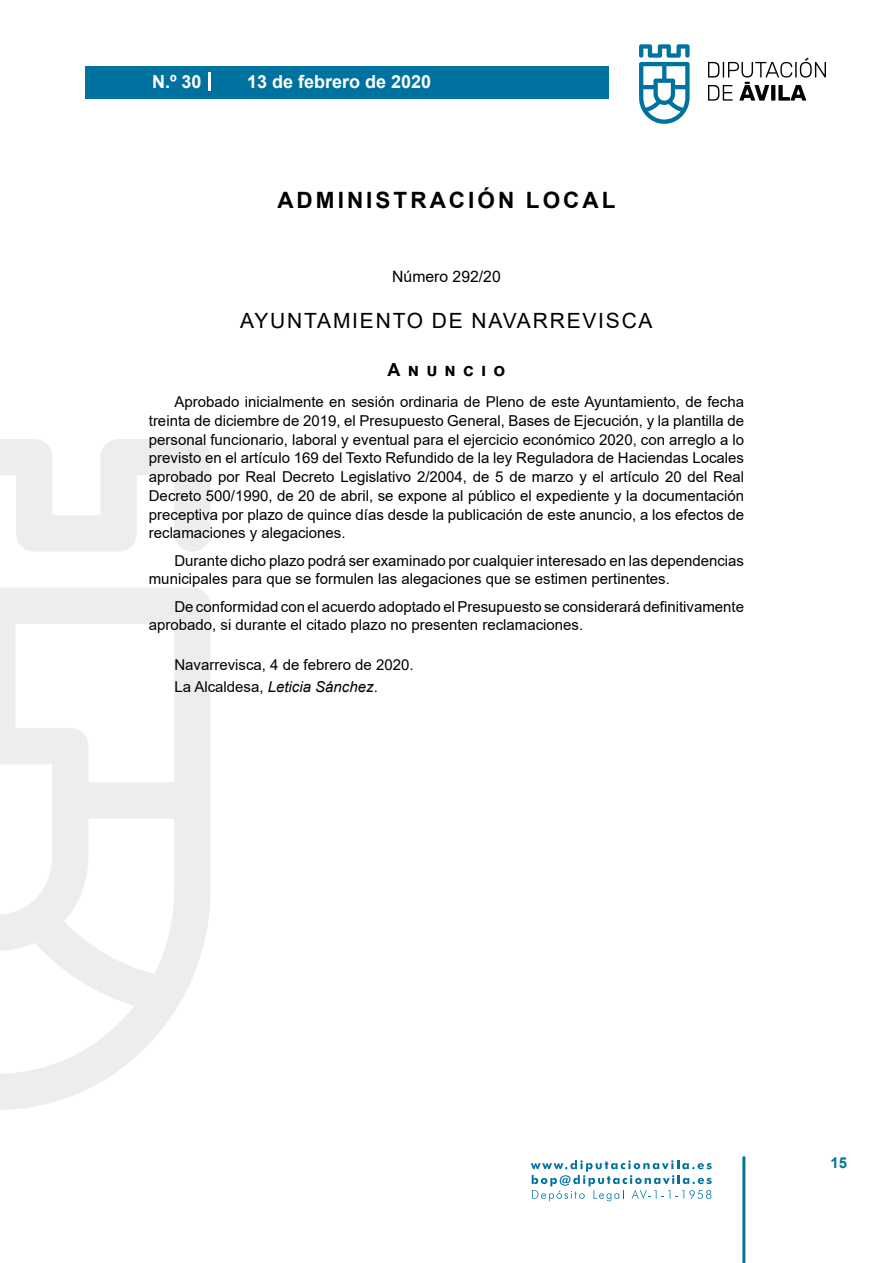
<style>
.page{position:relative;width:893px;height:1263px;background:#fff}
.page>*{position:absolute;margin:0;border:0;box-sizing:border-box;transform-origin:0 0}
.t1{font:700 22.5px "Arial";letter-spacing:.135em;color:#000}
.t2{font:21px "Arial";letter-spacing:.085em;color:#000}
.t3{font:700 18px "Arial";color:#fff}
.t4{font:700 18px "Arial";letter-spacing:.4em;color:#000}
.t5{font:15.75px "Arial";color:#000}
.t6{font:15px/18.8px "Arial";color:#000}
.t7{font:700 15px "Arial";color:#04739f}
.s1{font-style:italic}
</style>
<div class="page">
<svg style="left:531px;top:1160px;width:181px;height:41px"></svg>
<div style="left:85px;top:66px;width:523px;height:33px;background:#00729f"></div>
<svg style="left:639px;top:44px;width:51px;height:80px"></svg>
<svg style="left:708px;top:58px;width:118px;height:43px"></svg>
<hr style="left:742px;top:1156px;width:3px;height:107px;background:#04739f">
<svg style="left:208px;top:72px;width:2px;height:18px"></svg>
<svg style="left:0;top:439px;width:211px;height:671px"></svg>
<p class="t3" style="left:152px;top:69px;width:51px">N.º 30</p>
<p class="t3" style="left:247px;top:69px;width:186px">13 de febrero de 2020</p>
<h1 class="t1" style="left:277px;top:184px;width:340px">ADMINISTRACIÓN LOCAL</h1>
<p class="t5" style="left:392px;top:266px;width:110px">Número 292/20</p>
<h2 class="t2" style="left:240px;top:307px;width:414px">AYUNTAMIENTO DE NAVARREVISCA</h2>
<p class="t4" style="left:388px;top:356px;width:119px">Anuncio</p>
<p class="t6" style="left:149px;top:392px;width:597px;text-align:justify;text-indent:26px">Aprobado inicialmente en sesión ordinaria de Pleno de este Ayuntamiento, de fecha treinta de diciembre de 2019, el Presupuesto General, Bases de Ejecución, y la plantilla de personal funcionario, laboral y eventual para el ejercicio económico 2020, con arreglo a lo previsto en el artículo 169 del Texto Refundido de la ley Reguladora de Haciendas Locales aprobado por Real Decreto Legislativo 2/2004, de 5 de marzo y el artículo 20 del Real Decreto 500/1990, de 20 de abril, se expone al público el expediente y la documentación preceptiva por plazo de quince días desde la publicación de este anuncio, a los efectos de reclamaciones y alegaciones.</p>
<p class="t6" style="left:149px;top:551px;width:597px;text-indent:26px">Durante dicho plazo podrá ser examinado por cualquier interesado en las dependencias municipales para que se formulen las alegaciones que se estimen pertinentes.</p>
<p class="t6" style="left:149px;top:597px;width:597px;text-indent:26px">De conformidad con el acuerdo adoptado el Presupuesto se considerará definitivamente aprobado, si durante el citado plazo no presenten reclamaciones.</p>
<p class="t6" style="left:174px;top:653px;width:241px;line-height:22.2px">Navarrevisca, 4 de febrero de 2020.<br>La Alcaldesa, <span class="s1">Leticia Sánchez</span>.</p>
<p class="t7" style="left:831px;top:1152px;width:18px">15</p>
</div>
